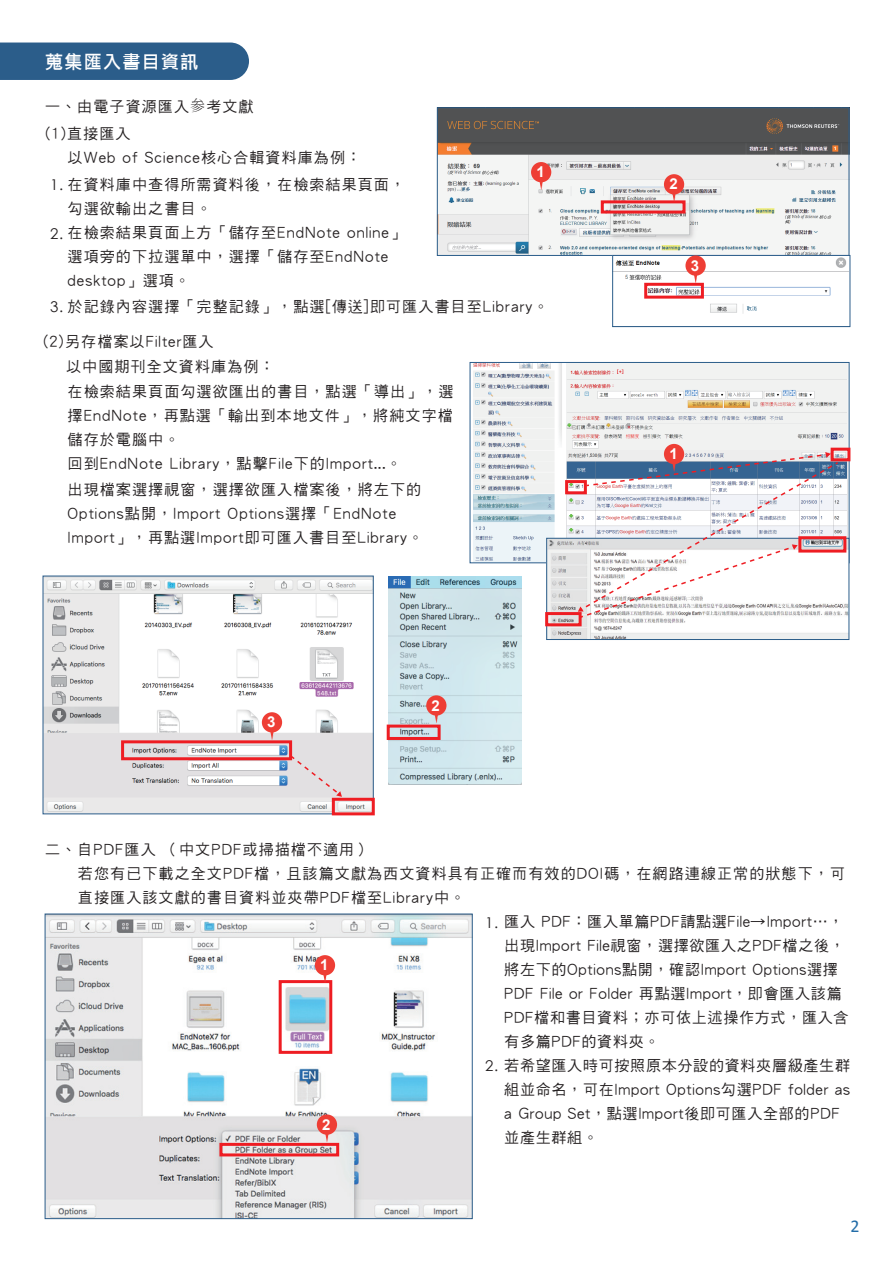
<style>
.page{position:relative;width:893px;height:1263px;background:#fff}
.page>*{position:absolute;margin:0;border:0;box-sizing:border-box;transform-origin:0 0}
.t1{font:18px "DF Li Hei W5 WINP BF";letter-spacing:.075em;color:#fff}
.t2{font:18px "Calibri";color:#236da8}
.t3{font:15px/24.3px "DF Hei W5 WINP BF";letter-spacing:.075em;color:#231f20}
.t4{font:15px/24px "DF Hei W5 WINP BF";letter-spacing:.05em;color:#231f20}
.t5{font:700 15px "Arial";color:#fff}
.t6{font:14.85px "Century Gothic";color:#231f20}
.s1{font-family:"Adobe Ming Std";font-weight:300}
.s2{font-family:"Century Gothic";font-size:14.85px}
</style>
<div class="page">
<div style="left:1px;top:43px;width:248px;height:37px;background:#2b5d8a"></div>
<img style="left:439px;top:110px;width:408px;height:144px">
<div style="left:601px;top:200px;width:84px;height:14px;border:3px solid #ee1d23"></div>
<div style="left:437px;top:108px;width:412px;height:148px;border:1px solid #2b5d8a"></div>
<img style="left:614px;top:257px;width:234px;height:56px">
<div style="left:612px;top:255px;width:238px;height:72px;border:1px solid #2b5d8a"></div>
<div style="left:644px;top:283px;width:60px;height:16px;border:3px solid #ee1d23"></div>
<img style="left:473px;top:364px;width:374px;height:197px">
<div style="left:470px;top:362px;width:379px;height:201px;border:1px solid #2b5d8a"></div>
<img style="left:548px;top:540px;width:299px;height:98px">
<div style="left:546px;top:538px;width:303px;height:102px;border:1px solid #2b5d8a"></div>
<img style="left:388px;top:576px;width:134px;height:209px">
<img style="left:45px;top:578px;width:326px;height:234px">
<div style="left:121px;top:740px;width:171px;height:20px;border:3px solid #ee1d23"></div>
<div style="left:332px;top:798px;width:43px;height:17px;border:3px solid #ee1d23"></div>
<div style="left:387px;top:724px;width:54px;height:16px;border:3px solid #ee1d23"></div>
<div style="left:565px;top:480px;width:22px;height:14px;border:3px solid #ee1d23"></div>
<div style="left:831px;top:448px;width:19px;height:13px;border:3px solid #ee1d23"></div>
<div style="left:545px;top:612px;width:37px;height:14px;border:3px solid #ee1d23"></div>
<div style="left:798px;top:536px;width:48px;height:17px;border:3px solid #ee1d23"></div>
<img style="left:47px;top:916px;width:423px;height:301px">
<div style="left:45px;top:914px;width:427px;height:305px;border:1px solid #2b5d8a"></div>
<div style="left:279px;top:980px;width:53px;height:74px;border:3px solid #ee1d23"></div>
<div style="left:219px;top:1143px;width:120px;height:13px;border:3px solid #ee1d23"></div>
<div style="left:531px;top:162px;width:20px;height:20px;background:#ee3e35;border-radius:50%"></div>
<svg style="left:539px;top:182px;width:4px;height:8px"></svg>
<div style="left:664px;top:444px;width:20px;height:20px;background:#ee3e35;border-radius:50%"></div>
<div style="left:315px;top:955px;width:20px;height:20px;background:#ee3e35;border-radius:50%"></div>
<svg style="left:323px;top:975px;width:4px;height:8px"></svg>
<div style="left:664px;top:174px;width:20px;height:20px;background:#ee3e35;border-radius:50%"></div>
<svg style="left:672px;top:194px;width:4px;height:8px"></svg>
<div style="left:426px;top:695px;width:20px;height:21px;background:#ee3e35;border-radius:50%"></div>
<svg style="left:434px;top:715px;width:4px;height:8px"></svg>
<div style="left:317px;top:1114px;width:20px;height:21px;background:#ee3e35;border-radius:50%"></div>
<svg style="left:325px;top:1134px;width:4px;height:8px"></svg>
<div style="left:685px;top:255px;width:21px;height:21px;background:#ee3e35;border-radius:50%"></div>
<svg style="left:694px;top:275px;width:4px;height:8px"></svg>
<div style="left:262px;top:712px;width:20px;height:20px;background:#ee3e35;border-radius:50%"></div>
<svg style="left:270px;top:732px;width:4px;height:8px"></svg>
<svg style="left:578px;top:452px;width:262px;height:167px"></svg>
<div style="left:288px;top:754px;width:54px;height:43px;background:#e2e0e2"></div>
<p class="t1" style="left:45px;top:53px;width:155px">蒐集匯入書目資訊</p>
<p class="t3" style="left:45px;top:93px;width:210px;line-height:26.8px">一、由電子資源匯入<span class="s1">参</span>考文獻(1)直接匯入</p>
<p class="t3" style="left:68px;top:145px;width:295px">以Web of Science核心合輯資料庫為例：</p>
<p class="t3" style="left:68px;top:197px;width:145px">勾選欲輸出之書目。</p>
<p class="t3" style="left:68px;top:245px;width:322px">選項旁的下拉選單中，選擇「儲存至EndNote desktop」選項。</p>
<p class="t3" style="left:50px;top:173px;width:356px"><sub>1.</sub> 在資料庫中查得所需資料後，在檢索結果頁面，</p>
<p class="t3" style="left:50px;top:221px;width:357px"><sub>2.</sub> 在檢索結果頁面上方「儲存至EndNote online」</p>
<p class="t5" style="left:536px;top:162px;width:10px">1</p>
<p class="t3" style="left:50px;top:294px;width:500px"><span class="s2">3.</span> 於記錄內容選擇「完整記錄」，點選[傳送]即可匯入書目至Library。</p>
<p class="t3" style="left:66px;top:329px;width:389px;text-indent:-23px">(2)另存檔案以Filter匯入<br>以中國期刊全文資料庫為例：<br>在檢索結果頁面勾選欲匯出的書目，點選「導出」，選擇EndNote，再點選「輸出到本地文件」，將純文字檔儲存於電腦中。<br>回到EndNote Library，點擊File下的Import...。</p>
<p class="t3" style="left:68px;top:477px;width:357px">出現檔案選擇視窗，選擇欲匯入檔案後，將左下的<br>Options點開，Import Options選擇「EndNote<br>Import」，再點選Import即可匯入書目至Library。</p>
<p class="t5" style="left:267px;top:712px;width:10px">3</p>
<p class="t5" style="left:432px;top:695px;width:10px">2</p>
<p class="t5" style="left:669px;top:174px;width:10px">2</p>
<p class="t5" style="left:691px;top:255px;width:10px">3</p>
<p class="t5" style="left:669px;top:444px;width:10px">1</p>
<p class="t3" style="left:45px;top:837px;width:327px">二、自PDF匯入 （中文PDF或掃描檔不適用）</p>
<p class="t3" style="left:78px;top:861px;width:768px">若您有已下載之全文PDF檔，且該篇文獻為西文資料具有正確而有效的DOI碼，在網路連線正常的狀態下，可</p>
<p class="t3" style="left:78px;top:885px;width:389px">直接匯入該文獻的書目資料並夾帶PDF檔至Library中。</p>
<p class="t4" style="left:504px;top:909px;width:341px">匯入 PDF：匯入單篇PDF請點選File→Import…，</p>
<p class="t4" style="left:504px;top:933px;width:342px">出現Import File視窗，選擇欲匯入之PDF檔之後，</p>
<p class="t4" style="left:504px;top:957px;width:335px">將左下的Options點開，確認Import Options選擇</p>
<p class="t4" style="left:504px;top:981px;width:339px">PDF File or Folder 再點選Import，即會匯入該篇</p>
<p class="t4" style="left:504px;top:1005px;width:346px">PDF檔和書目資料；亦可依上述操作方式，匯入含</p>
<p class="t4" style="left:504px;top:1029px;width:157px">有多篇PDF的資料夾。</p>
<p class="t4" style="left:504px;top:1077px;width:347px">組並命名，可在Import Options勾選PDF folder as a Group Set，點選Import後即可匯入全部的PDF並產生群組。</p>
<p class="t6" style="left:485px;top:912px;width:15px">1.</p>
<p class="t5" style="left:320px;top:955px;width:10px">1</p>
<p class="t4" style="left:485px;top:1053px;width:366px"><span class="s2">2.</span> 若希望匯入時可按照原本分設的資料夾層級產生群</p>
<p class="t5" style="left:322px;top:1114px;width:10px">2</p>
<p class="t2" style="left:850px;top:1215px;width:11px">2</p>
</div>
